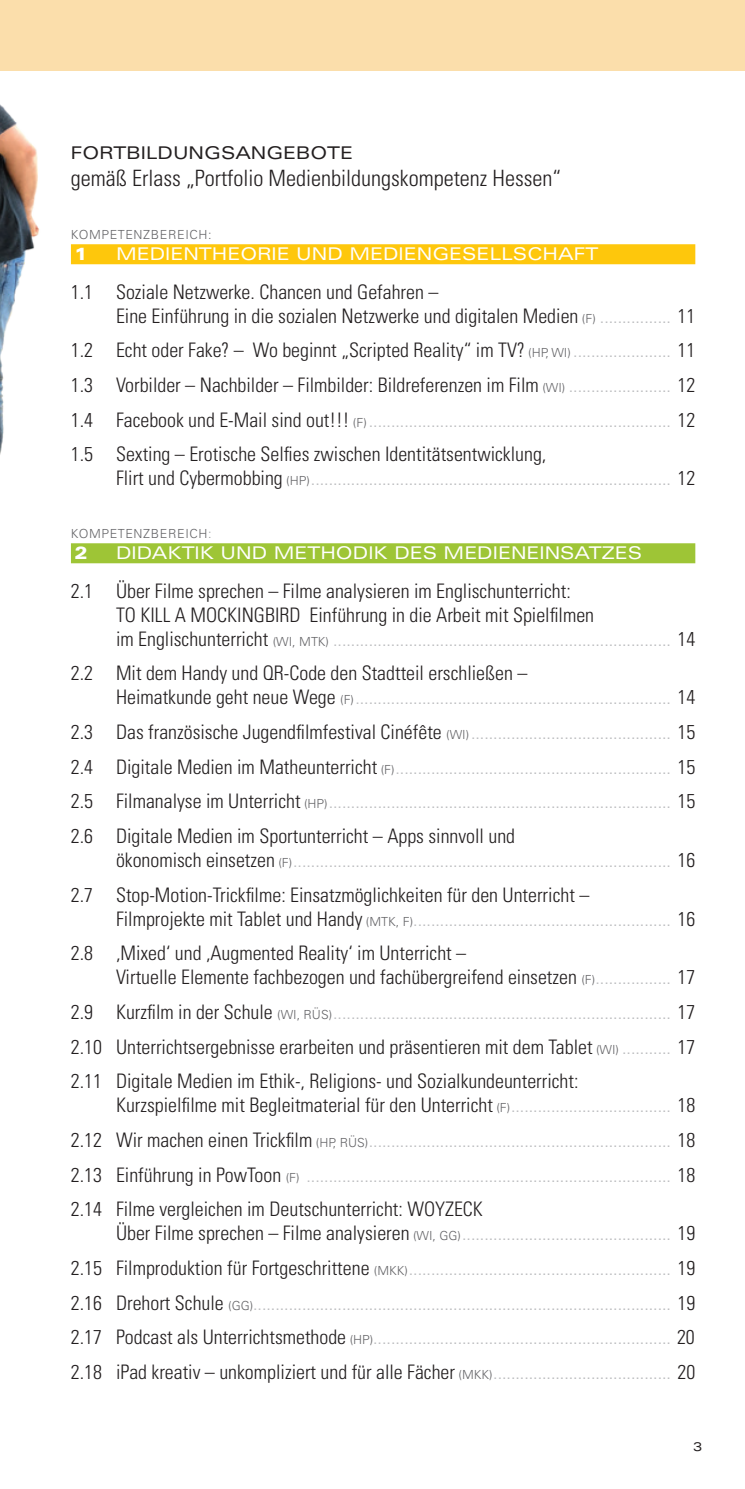
<style>
.page{position:relative;width:745px;height:1489px;background:#fff}
.page>*{position:absolute;margin:0;border:0;box-sizing:border-box;transform-origin:0 0}
.t1{font:300 condensed 22.5px "Univers";color:#231f20}
.t2{font:300 condensed 20px/34.8px "Univers";color:#bcbdc0;text-align:justify}
.t3{font:300 condensed 20px/34.8px "Univers";color:#231f20}
.t4{font:expanded 17.5px "Univers";color:#fff}
.t5{font:expanded 17.5px "Univers";color:#231f20}
.t6{font:900 expanded 17.5px "Univers";color:#fff}
.t7{font:300 12.5px "Univers";letter-spacing:.05em;color:#636366}
.t8{font:expanded 12.5px "Univers";color:#231f20}
.s1{font-stretch:normal;font-size:12.5px;color:#636366}
.s2{color:#bcbdc0}
.s3{color:#231f20}
.s4{color:#939598}
</style>
<div class="page">
<div style="left:0;top:0;width:744px;height:71px;background:#fbdeab"></div>
<div style="left:71px;top:244px;width:623px;height:20px;background:#fec70c"></div>
<div style="left:71px;top:543px;width:623px;height:20px;background:#9ec536"></div>
<img style="left:0;top:104px;width:74px;height:446px">
<p class="t5" style="left:71px;top:143px;width:283px">FORTBILDUNGSANGEBOTE</p>
<p class="t1" style="left:71px;top:165px;width:491px">gemäß Erlass „Portfolio Medienbildungskompetenz Hessen“</p>
<p class="t7" style="left:71px;top:227px;width:142px">KOMPETENZBEREICH:</p>
<p class="t6" style="left:74px;top:244px;width:14px">1</p>
<p class="t4" style="left:116px;top:244px;width:483px">MEDIENTHEORIE UND MEDIENGESELLSCHAFT</p>
<p class="t3" style="left:116px;top:279px;width:580px;line-height:24px;text-indent:-45px">1.1 Soziale Netzwerke. Chancen und Gefahren –<br>Eine Einführung in die sozialen Netzwerke und digitalen Medien <span class="s1">(F)</span> <span class="s2">................</span> 11</p>
<p class="t3" style="left:71px;top:332px;width:625px;text-align:justify">1.2 Echt oder Fake? – Wo beginnt „Scripted Reality“ im TV? <span class="s1">(HP, WI)</span> <span class="s2">......................</span> 11<br>1.3 Vorbilder – Nachbilder – Filmbilder: Bildreferenzen im Film <span class="s1">(WI)</span> <span class="s2">.......................</span> 12<br>1.4 Facebook und E-Mail sind out!!! <span class="s1">(F)</span> <span class="s2">....................................................................</span> 12<br>1.5 Sexting – Erotische Selfies zwischen Identitätsentwicklung,</p>
<p class="t2" style="left:116px;top:460px;width:580px"><span class="s3">Flirt und Cybermobbing</span> <span class="s1">(HP)</span>................................................................................. <span class="s3">12</span></p>
<p class="t7" style="left:71px;top:526px;width:142px">KOMPETENZBEREICH<span class="s4">:</span></p>
<p class="t6" style="left:74px;top:543px;width:14px">2</p>
<p class="t4" style="left:116px;top:543px;width:527px">DIDAKTIK UND METHODIK DES MEDIENEINSATZES</p>
<p class="t3" style="left:116px;top:578px;width:580px;line-height:24px;text-indent:-45px">2.1 Über Filme sprechen – Filme analysieren im Englischunterricht:<br>TO KILL A MOCKINGBIRD Einführung in die Arbeit mit Spielfilmen<br>im Englischunterricht <span class="s1">(WI, MTK)</span> <span class="s2">............................................................................</span> 14</p>
<p class="t3" style="left:116px;top:661px;width:580px;line-height:24px;text-indent:-45px">2.2 Mit dem Handy und QR-Code den Stadtteil erschließen –<br>Heimatkunde geht neue Wege <span class="s1">(F)</span><span class="s2">.......................................................................</span> 14</p>
<p class="t2" style="left:71px;top:714px;width:625px"><span class="s3">2.3 Das französische Jugendfilmfestival Cinéfête</span> <span class="s1">(WI)</span> ............................................. <span class="s3">15<br>2.4 Digitale Medien im Matheunterricht</span> <span class="s1">(F)</span>.............................................................. <span class="s3">15<br>2.5 Filmanalyse im Unterricht</span> <span class="s1">(HP)</span>............................................................................. <span class="s3">15<br>2.6 Digitale Medien im Sportunterricht – Apps sinnvoll und</span></p>
<p class="t2" style="left:71px;top:842px;width:625px;text-indent:45px"><span class="s3">ökonomisch einsetzen</span> <span class="s1">(F)</span>..................................................................................... <span class="s3">16<br>2.7 Stop-Motion-Trickfilme: Einsatzmöglichkeiten für den Unterricht –</span></p>
<p class="t3" style="left:71px;top:900px;width:625px;text-indent:45px">Filmprojekte mit Tablet und Handy <span class="s1">(MTK, F)</span><span class="s2">..........................................................</span> 16<br>2.8 ‚Mixed‘ und ‚Augmented Reality‘ im Unterricht –</p>
<p class="t3" style="left:71px;top:959px;width:625px;text-align:justify;text-indent:45px">Virtuelle Elemente fachbezogen und fachübergreifend einsetzen <span class="s1">(F)</span><span class="s2">.................</span> 17<br>2.9 Kurzfilm in der Schule <span class="s1">(WI, RÜS)</span><span class="s2">............................................................................</span> 17<br>2.10 Unterrichtsergebnisse erarbeiten und präsentieren mit dem Tablet <span class="s1">(WI)</span> <span class="s2">...........</span> 17<br>2.11 Digitale Medien im Ethik-, Religions- und Sozialkundeunterricht:</p>
<p class="t2" style="left:71px;top:1087px;width:625px;text-indent:45px"><span class="s3">Kurzspielfilme mit Begleitmaterial für den Unterricht</span> <span class="s1">(F)</span>.................................... <span class="s3">18<br>2.12 Wir machen einen Trickfilm</span> <span class="s1">(HP, RÜS)</span>.................................................................... <span class="s3">18<br>2.13 Einführung in PowToon</span> <span class="s1">(F)</span> .................................................................................. <span class="s3">18<br>2.14 Filme vergleichen im Deutschunterricht: WOYZECK</span></p>
<p class="t2" style="left:71px;top:1215px;width:625px;text-indent:45px"><span class="s3">Über Filme sprechen – Filme analysieren</span> <span class="s1">(WI, GG)</span>............................................... <span class="s3">19<br>2.15 Filmproduktion für Fortgeschrittene</span> <span class="s1">(MKK)</span>........................................................... <span class="s3">19<br>2.16 Drehort Schule</span> <span class="s1">(GG)</span>.............................................................................................. <span class="s3">19<br>2.17 Podcast als Unterrichtsmethode</span> <span class="s1">(HP)</span>................................................................... <span class="s3">20<br>2.18 iPad kreativ – unkompliziert und für alle Fächer</span> <span class="s1">(MKK)</span>........................................ <span class="s3">20</span></p>
<p class="t8" style="left:692px;top:1439px;width:11px">3</p>
</div>
